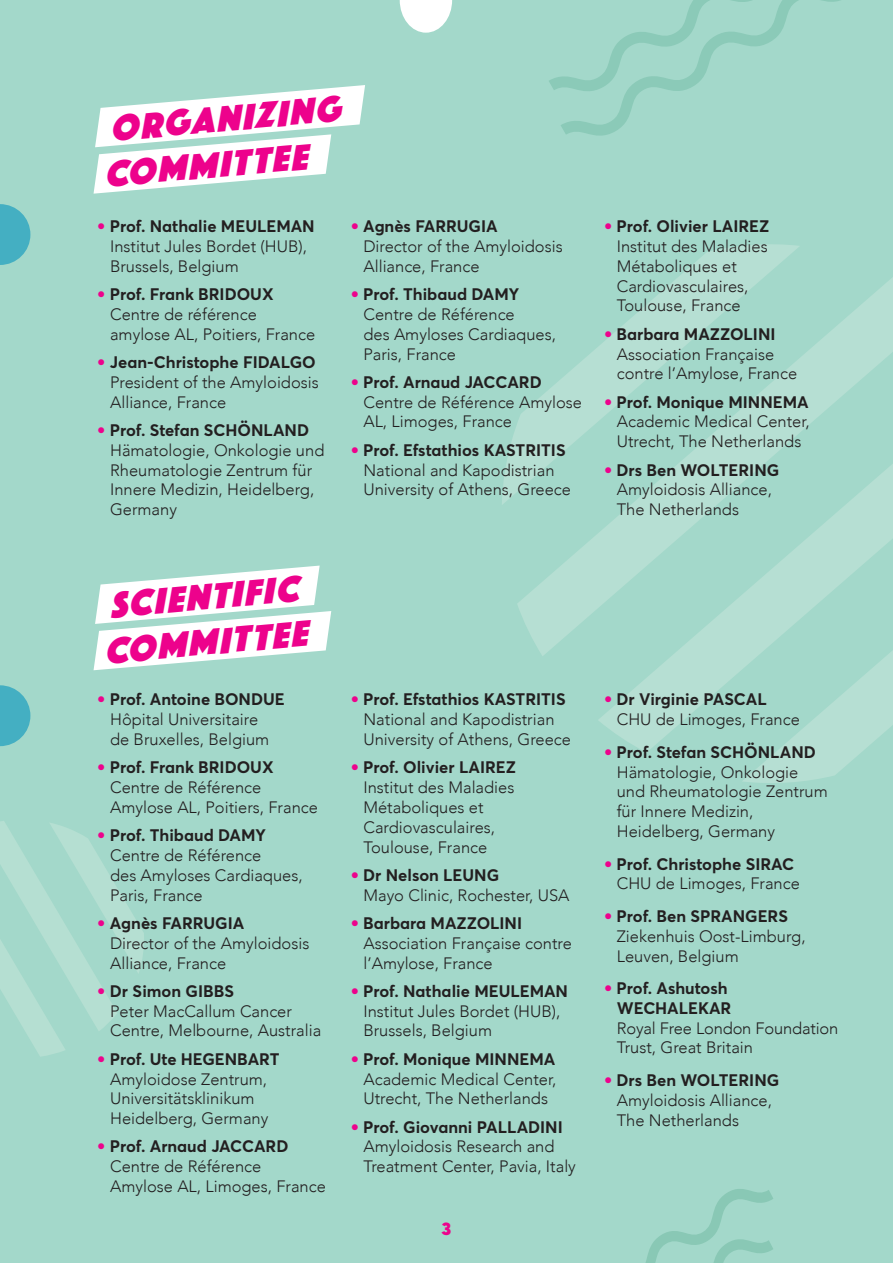
<style>
.page{position:relative;width:893px;height:1263px;background:#a3d8ca}
.page>*{position:absolute;margin:0;border:0;box-sizing:border-box;transform-origin:0 0}
.t1{font:italic 37.65px "Phosphate Solid";color:#ed028c}
.t2{font:900 18px "Averta";color:#ed028c}
.t3{font:300 16.5px/19.8px "Avenir";color:#231f20}
.t4{font:700 16.5px/19.8px "Averta";color:#231f20}
.s1{color:#ed028c}
.s2{font-family:"Averta";font-weight:700}
.s3{font-family:"Avenir";font-weight:300;color:#ed028c}
.s4{font-family:"Avenir";font-weight:300}
</style>
<div class="page">
<svg style="left:743px;top:752px;width:118px;height:31px"></svg>
<svg style="left:598px;top:656px;width:295px;height:96px"></svg>
<svg style="left:517px;top:277px;width:376px;height:379px"></svg>
<svg style="left:502px;top:244px;width:298px;height:261px"></svg>
<svg style="left:400px;top:0;width:52px;height:33px"></svg>
<svg style="left:0;top:204px;width:30px;height:61px"></svg>
<svg style="left:0;top:821px;width:144px;height:236px"></svg>
<svg style="left:549px;top:0;width:292px;height:136px"></svg>
<svg style="left:646px;top:1189px;width:127px;height:74px"></svg>
<svg style="left:94px;top:85px;width:271px;height:109px"></svg>
<svg style="left:94px;top:566px;width:237px;height:104px"></svg>
<svg style="left:0;top:685px;width:30px;height:61px"></svg>
<p class="t1" style="left:107px;top:102px;width:233px;rotate:-5deg">ORGANIZING</p>
<p class="t1" style="left:102px;top:148px;width:205px;rotate:-5deg">COMMITTEE</p>
<p class="t3" style="left:110px;top:217px;width:206px;text-indent:-13px"><span class="s1">•</span> <span class="s2">Prof. Nathalie MEULEMAN<br></span>Institut Jules Bordet (HUB),<br>Brussels, Belgium</p>
<p class="t3" style="left:110px;top:284px;width:207px;text-indent:-13px"><span class="s1">•</span> <span class="s2">Prof. Frank BRIDOUX<br></span>Centre de référence amylose AL, Poitiers, France</p>
<p class="t3" style="left:110px;top:352px;width:210px;text-indent:-13px"><span class="s1">•</span> <span class="s2">Jean-Christophe FIDALGO<br></span>President of the Amyloidosis<br>Alliance, France</p>
<p class="t3" style="left:110px;top:420px;width:216px;text-indent:-13px"><span class="s1">•</span> <span class="s2">Prof. Stefan SCHÖNLAND<br></span>Hämatologie, Onkologie und<br>Rheumatologie Zentrum für<br>Innere Medizin, Heidelberg,<br>Germany</p>
<p class="t1" style="left:107px;top:578px;width:190px;rotate:-5deg">SCIENTIFIC</p>
<p class="t1" style="left:102px;top:624px;width:205px;rotate:-5deg">COMMITTEE</p>
<p class="t3" style="left:110px;top:690px;width:176px;text-indent:-13px"><span class="s1">•</span> <span class="s2">Prof. Antoine BONDUE<br></span>Hôpital Universitaire<br>de Bruxelles, Belgium</p>
<p class="t3" style="left:110px;top:758px;width:209px;text-indent:-13px"><span class="s1">•</span> <span class="s2">Prof. Frank BRIDOUX<br></span>Centre de Référence<br>Amylose AL, Poitiers, France</p>
<p class="t3" style="left:110px;top:826px;width:194px;text-indent:-13px"><span class="s1">•</span> <span class="s2">Prof. Thibaud DAMY<br></span>Centre de Référence<br>des Amyloses Cardiaques,<br>Paris, France</p>
<p class="t3" style="left:110px;top:913px;width:201px;text-indent:-13px"><span class="s1">•</span> <span class="s2">Agnès FARRUGIA<br></span>Director of the Amyloidosis<br>Alliance, France</p>
<p class="t3" style="left:110px;top:981px;width:213px;text-indent:-13px"><span class="s1">•</span> <span class="s2">Dr Simon GIBBS<br></span>Peter MacCallum Cancer<br>Centre, Melbourne, Australia</p>
<p class="t3" style="left:110px;top:1049px;width:171px;text-indent:-13px"><span class="s1">•</span> <span class="s2">Prof. Ute HEGENBART<br></span>Amyloidose Zentrum,<br>Universitätsklinikum<br>Heidelberg, Germany</p>
<p class="t3" style="left:110px;top:1137px;width:217px;text-indent:-13px"><span class="s1">•</span> <span class="s2">Prof. Arnaud JACCARD<br></span>Centre de Référence<br>Amylose AL, Limoges, France</p>
<p class="t3" style="left:363px;top:217px;width:201px;text-indent:-13px"><span class="s1">•</span> <span class="s2">Agnès FARRUGIA<br></span>Director of the Amyloidosis<br>Alliance, France</p>
<p class="t3" style="left:363px;top:284px;width:194px;text-indent:-13px"><span class="s1">•</span> <span class="s2">Prof. Thibaud DAMY<br></span>Centre de Référence<br>des Amyloses Cardiaques,<br>Paris, France</p>
<p class="t3" style="left:363px;top:372px;width:220px;text-indent:-13px"><span class="s1">•</span> <span class="s2">Prof. Arnaud JACCARD<br></span>Centre de Référence Amylose<br>AL, Limoges, France</p>
<p class="t3" style="left:363px;top:440px;width:209px;text-indent:-13px"><span class="s1">•</span> <span class="s2">Prof. Efstathios KASTRITIS<br></span>National and Kapodistrian<br>University of Athens, Greece</p>
<p class="t3" style="left:363px;top:690px;width:209px;text-indent:-13px"><span class="s1">•</span> <span class="s2">Prof. Efstathios KASTRITIS<br></span>National and Kapodistrian<br>University of Athens, Greece</p>
<p class="t3" style="left:363px;top:758px;width:154px;text-indent:-13px"><span class="s1">•</span> <span class="s2">Prof. Olivier LAIREZ<br></span>Institut des Maladies<br>Métaboliques et<br>Cardiovasculaires,<br>Toulouse, France</p>
<p class="t3" style="left:363px;top:865px;width:208px;text-indent:-13px"><span class="s1">•</span> <span class="s2">Dr Nelson LEUNG<br></span>Mayo Clinic, Rochester, USA</p>
<p class="t3" style="left:363px;top:913px;width:210px;text-indent:-13px"><span class="s1">•</span> <span class="s2">Barbara MAZZOLINI<br></span>Association Française contre l’Amylose, France</p>
<p class="t3" style="left:363px;top:981px;width:206px;text-indent:-13px"><span class="s1">•</span> <span class="s2">Prof. Nathalie MEULEMAN<br></span>Institut Jules Bordet (HUB),<br>Brussels, Belgium</p>
<p class="t3" style="left:363px;top:1049px;width:194px;text-align:justify;text-indent:-13px"><span class="s1">•</span> <span class="s2">Prof. Monique MINNEMA </span>Academic Medical Center, Utrecht, The Netherlands</p>
<p class="t3" style="left:363px;top:1117px;width:214px;text-indent:-13px"><span class="s1">•</span> <span class="s2">Prof. Giovanni PALLADINI<br></span>Amyloidosis Research and<br>Treatment Center, Pavia, Italy</p>
<p class="t2" style="left:442px;top:1216px;width:11px">3</p>
<p class="t3" style="left:617px;top:217px;width:154px;text-indent:-13px"><span class="s1">•</span> <span class="s2">Prof. Olivier LAIREZ<br></span>Institut des Maladies<br>Métaboliques et<br>Cardiovasculaires,<br>Toulouse, France</p>
<p class="t3" style="left:617px;top:324px;width:182px;text-indent:-13px"><span class="s1">•</span> <span class="s2">Barbara MAZZOLINI<br></span>Association Française contre l’Amylose, France</p>
<p class="t3" style="left:617px;top:392px;width:194px;text-align:justify;text-indent:-13px"><span class="s1">•</span> <span class="s2">Prof. Monique MINNEMA </span>Academic Medical Center, Utrecht, The Netherlands</p>
<p class="t3" style="left:617px;top:460px;width:164px;text-indent:-13px"><span class="s1">•</span> <span class="s2">Drs Ben WOLTERING<br></span>Amyloidosis Alliance,<br>The Netherlands</p>
<p class="t3" style="left:617px;top:690px;width:185px;text-indent:-13px"><span class="s1">•</span> <span class="s2">Dr Virginie PASCAL<br></span>CHU de Limoges, France</p>
<p class="t3" style="left:617px;top:742px;width:212px;text-indent:-13px"><span class="s1">•</span> <span class="s2">Prof. Stefan SCHÖNLAND<br></span>Hämatologie, Onkologie und Rheumatologie Zentrum für Innere Medizin,<br>Heidelberg, Germany</p>
<p class="t4" style="left:617px;top:853px;width:185px;text-indent:-13px"><span class="s3">•</span> Prof. Christophe SIRAC<br><span class="s4">CHU de Limoges, France</span></p>
<p class="t3" style="left:617px;top:906px;width:190px;text-indent:-13px"><span class="s1">•</span> <span class="s2">Prof. Ben SPRANGERS<br></span>Ziekenhuis Oost-Limburg,<br>Leuven, Belgium</p>
<p class="t3" style="left:617px;top:978px;width:223px;text-indent:-13px"><span class="s1">•</span> <span class="s2">Prof. Ashutosh<br>WECHALEKAR<br></span>Royal Free London Foundation<br>Trust, Great Britain</p>
<p class="t3" style="left:617px;top:1070px;width:164px;text-indent:-13px"><span class="s1">•</span> <span class="s2">Drs Ben WOLTERING<br></span>Amyloidosis Alliance,<br>The Netherlands</p>
</div>
